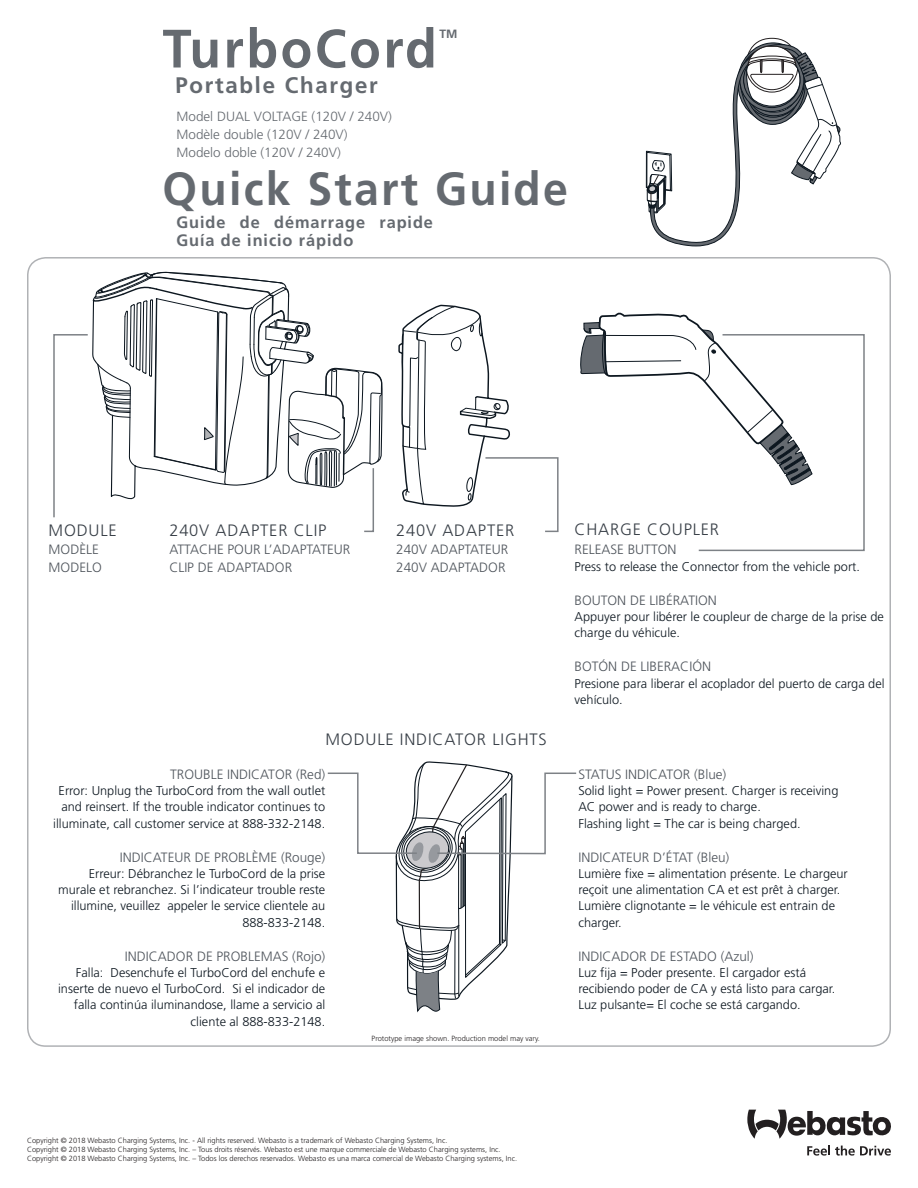
<style>
.page{position:relative;width:918px;height:1188px;background:#fff}
.page>*{position:absolute;margin:0;border:0;box-sizing:border-box;transform-origin:0 0}
.t1{font:700 54px "Frutiger";letter-spacing:.05em;color:#656a70;scale:.96 1}
.t2{font:700 46.5px "Frutiger";letter-spacing:.05em;color:#656a70;scale:.96 1}
.t3{font:700 22.5px "Frutiger";color:#656a70}
.body{font:300 16.5px "Frutiger";letter-spacing:.05em;color:#373e46}
.t4{font:700 16.5px/18px "Frutiger";color:#656a70}
.body_2{font:300 13.5px "Frutiger";color:#4e545b}
.body_2-2{font:300 13.35px/18px "Frutiger";color:#656a70}
.body_2-3{font:300 12.75px/16.2px "Frutiger";color:#0d1720}
.t5{font:700 12px "Frutiger";color:#656a70}
.Body{font:300 7.5px/9px "Frutiger";color:#231f20}
</style>
<div class="page">
<svg style="left:807px;top:1146px;width:84px;height:10px"></svg>
<svg style="left:747px;top:1110px;width:144px;height:29px"></svg>
<svg style="left:646px;top:37px;width:195px;height:209px"></svg>
<svg style="left:327px;top:761px;width:250px;height:252px"></svg>
<svg style="left:53px;top:271px;width:330px;height:262px"></svg>
<svg style="left:398px;top:304px;width:161px;height:229px"></svg>
<svg style="left:580px;top:313px;width:285px;height:239px"></svg>
<h1 class="t1" style="left:163px;top:17px;width:287px">TurboCord</h1>
<p class="t5" style="left:439px;top:26px;width:19px">TM</p>
<h3 class="t3" style="left:176px;top:72px;width:204px">Portable Charger</h3>
<p class="body_2-2" style="left:177px;top:108px;width:217px">Model DUAL VOLTAGE (120V / 240V)<br>Modèle double (120V / 240V)<br>Modelo doble (120V / 240V)</p>
<h2 class="t2" style="left:163px;top:162px;width:424px">Quick Start Guide</h2>
<p class="t4" style="left:177px;top:213px;width:258px">Guide de démarrage rapide<br>Guía de inicio rápido</p>
<p class="body" style="left:49px;top:521px;width:70px">MODULE</p>
<p class="body" style="left:169px;top:521px;width:159px">240V ADAPTER CLIP</p>
<p class="body" style="left:396px;top:521px;width:120px">240V ADAPTER</p>
<p class="body" style="left:575px;top:520px;width:146px">CHARGE COUPLER</p>
<p class="body_2" style="left:49px;top:542px;width:52px">MODÈLE</p>
<p class="body_2" style="left:49px;top:560px;width:55px">MODELO</p>
<p class="body_2" style="left:169px;top:542px;width:183px">ATTACHE POUR L’ADAPTATEUR</p>
<p class="body_2" style="left:169px;top:560px;width:124px">CLIP DE ADAPTADOR</p>
<p class="body_2" style="left:575px;top:542px;width:104px">RELEASE BUTTON</p>
<p class="body_2-3" style="left:575px;top:558px;width:287px">Press to release the Connector from the vehicle port.</p>
<p class="body_2" style="left:575px;top:593px;width:144px">BOUTON DE LIBÉRATION</p>
<p class="body_2-3" style="left:575px;top:609px;width:311px">Appuyer pour libérer le coupleur de charge de la prise de charge du véhicule.</p>
<p class="body_2" style="left:575px;top:659px;width:138px">BOTÓN DE LIBERACIÓN</p>
<p class="body_2-3" style="left:575px;top:675px;width:312px">Presione para liberar el acoplador del puerto de carga del vehículo.</p>
<p class="body_2" style="left:396px;top:542px;width:114px">240V ADAPTATEUR</p>
<p class="body_2" style="left:396px;top:560px;width:111px">240V ADAPTADOR</p>
<p class="body" style="left:325px;top:730px;width:223px">MODULE INDICATOR LIGHTS</p>
<p class="body_2" style="left:170px;top:767px;width:157px">TROUBLE INDICATOR (Red)</p>
<p class="body_2-3" style="left:53px;top:783px;width:274px;text-align:right">Error: Unplug the TurboCord from the wall outlet and reinsert. If the trouble indicator continues to illuminate, call customer service at 888-332-2148.</p>
<p class="body_2" style="left:120px;top:850px;width:207px">INDICATEUR DE PROBLÈME (Rouge)</p>
<p class="body_2-3" style="left:58px;top:866px;width:269px;text-align:right">Erreur: Débranchez le TurboCord de la prise murale et rebranchez. Si l’indicateur trouble reste illumine, veuillez appeler le service clientele au 888-833-2148.</p>
<p class="body_2" style="left:125px;top:949px;width:202px">INDICADOR DE PROBLEMAS (Rojo)</p>
<p class="body_2-3" style="left:58px;top:965px;width:269px;text-align:right">Falla: Desenchufe el TurboCord del enchufe e inserte de nuevo el TurboCord. Si el indicador de falla continúa iluminandose, llame a servicio al cliente al 888-833-2148.</p>
<p class="Body" style="left:372px;top:1034px;width:170px">Prototype image shown. Production model may vary.</p>
<p class="body_2" style="left:578px;top:767px;width:150px">STATUS INDICATOR (Blue)</p>
<p class="body_2-3" style="left:578px;top:783px;width:262px">Solid light = Power present. Charger is receiving<br>AC power and is ready to charge.<br>Flashing light = The car is being charged.</p>
<p class="body_2" style="left:578px;top:850px;width:153px">INDICATEUR D’ÉTAT (Bleu)</p>
<p class="body_2-3" style="left:578px;top:866px;width:271px">Lumière fixe = alimentation présente. Le chargeur reçoit une alimentation CA et est prêt à charger.<br>Lumière clignotante = le véhicule est entrain de charger.</p>
<p class="body_2" style="left:578px;top:949px;width:177px">INDICADOR DE ESTADO (Azul)</p>
<p class="body_2-3" style="left:578px;top:965px;width:259px">Luz fija = Poder presente. El cargador está recibiendo poder de CA y está listo para cargar.<br>Luz pulsante= El coche se está cargando.</p>
<p class="Body" style="left:27px;top:1136px;width:492px">Copyright © 2018 Webasto Charging Systems, Inc. - All rights reserved. Webasto is a trademark of Webasto Charging Systems, Inc.<br>Copyright © 2018 Webasto Charging Systems, Inc. – Tous droits réservés. Webasto est une marque commerciale de Webasto Charging systems, Inc.<br>Copyright © 2018 Webasto Charging Systems, Inc. – Todos los derechos reservados. Webasto es una marca comercial de Webasto Charging systems, Inc.</p>
</div>
